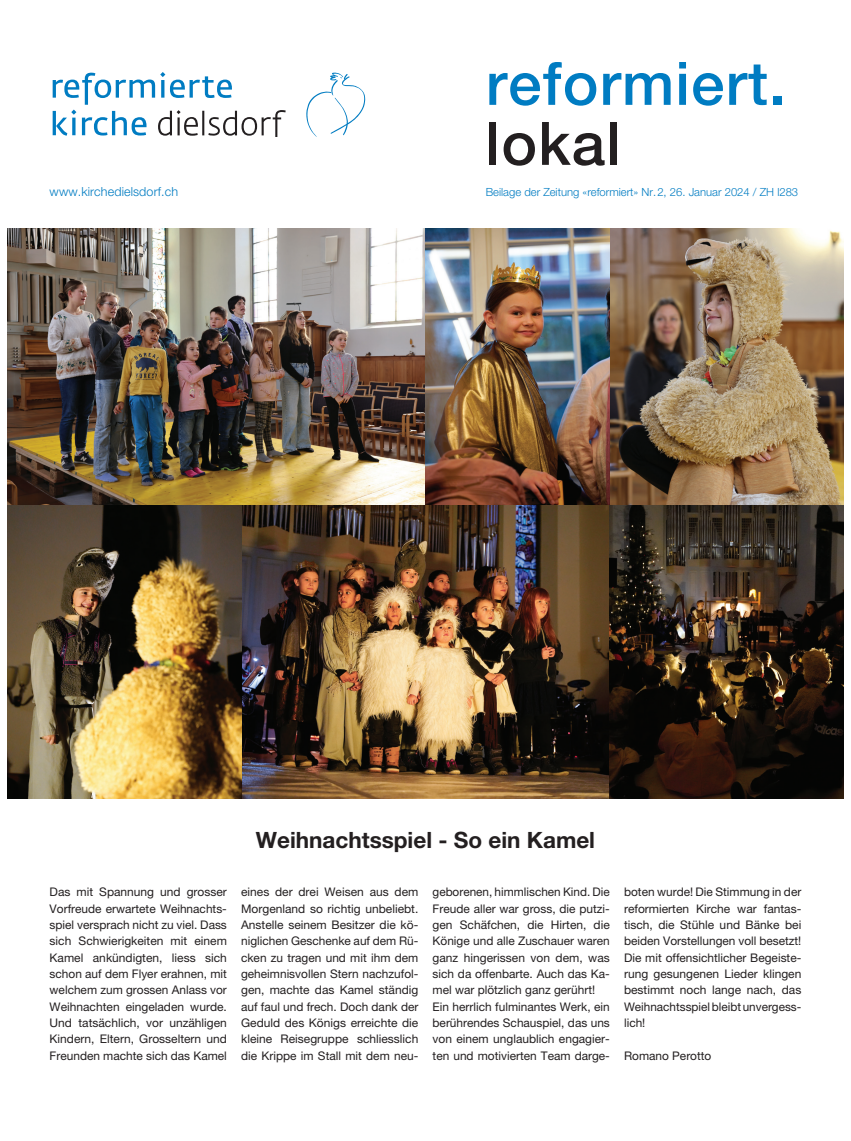
<style>
.page{position:relative;width:851px;height:1141px;background:#fff}
.page>*{position:absolute;margin:0;border:0;box-sizing:border-box;transform-origin:0 0}
.t1{font:500 60px "Helvetica Neue LT Pro";letter-spacing:.02em;color:#007cc2}
.t2{font:500 60px "Helvetica Neue LT Pro";letter-spacing:.02em;color:#231f20}
.Fliesstext{font:700 22.5px "Helvetica Neue LT Pro";color:#231f20}
.t3{font:300 12.5px "Helvetica Neue LT Pro";letter-spacing:.01em;color:#007cc2}
.Fliesstext-2{font:11.88px/16.2px "Helvetica Neue LT Pro";color:#231f20;text-align:justify}
.t4{font:300 11.25px "Helvetica Neue LT Pro";color:#007cc2}
</style>
<div class="page">
<svg style="left:53px;top:72px;width:233px;height:64px"></svg>
<svg style="left:306px;top:73px;width:59px;height:63px"></svg>
<img style="left:7px;top:228px;width:836px;height:571px">
<p class="t3" style="left:50px;top:184px;width:130px">www.kirchedielsdorf.ch</p>
<h1 class="t1" style="left:485px;top:47px;width:301px">reformiert.</h1>
<h1 class="t2" style="left:485px;top:107px;width:136px">lokal</h1>
<p class="t4" style="left:485px;top:185px;width:314px">Beilage der Zeitung «reformiert» Nr.2, 26. Januar 2024 / ZH l283</p>
<p class="Fliesstext" style="left:256px;top:825px;width:341px">Weihnachtsspiel - So ein Kamel</p>
<p class="Fliesstext-2" style="left:50px;top:884px;width:179px">Das mit Spannung und grosser Vorfreude erwartete Weihnachts&shy;spiel versprach nicht zu viel. Dass sich Schwierigkeiten mit einem Kamel ankündigten, liess sich schon auf dem Flyer erahnen, mit welchem zum grossen Anlass vor Weihnachten eingeladen wurde.<br>Und tatsächlich, vor unzähligen Kindern, Eltern, Grosseltern und Freunden machte sich das Kamel</p>
<p class="Fliesstext-2" style="left:241px;top:884px;width:179px">eines der drei Weisen aus dem Morgenland so richtig unbeliebt.<br>Anstelle seinem Besitzer die kö&shy;niglichen Geschenke auf dem Rü&shy;cken zu tragen und mit ihm dem geheimnisvollen Stern nachzufol&shy;gen, machte das Kamel ständig auf faul und frech. Doch dank der Geduld des Königs erreichte die kleine Reisegruppe schliesslich die Krippe im Stall mit dem neu-</p>
<p class="Fliesstext-2" style="left:432px;top:884px;width:179px">geborenen, himmlischen Kind. Die Freude aller war gross, die putzi&shy;gen Schäfchen, die Hirten, die Könige und alle Zuschauer waren ganz hingerissen von dem, was sich da offenbarte. Auch das Ka&shy;mel war plötzlich ganz gerührt!</p>
<p class="Fliesstext-2" style="left:432px;top:998px;width:179px">Ein herrlich fulminantes Werk, ein berührendes Schauspiel, das uns von einem unglaublich engagier&shy;ten und motivierten Team darge-</p>
<p class="Fliesstext-2" style="left:624px;top:884px;width:179px">boten wurde! Die Stimmung in der reformierten Kirche war fantas&shy;tisch, die Stühle und Bänke bei beiden Vorstellungen voll besetzt!<br>Die mit offensichtlicher Begeiste&shy;rung gesungenen Lieder klingen bestimmt noch lange nach, das Weihnachtsspiel bleibt unvergess&shy;lich!</p>
<p class="Fliesstext-2" style="left:624px;top:1047px;width:89px">Romano Perotto</p>
</div>
